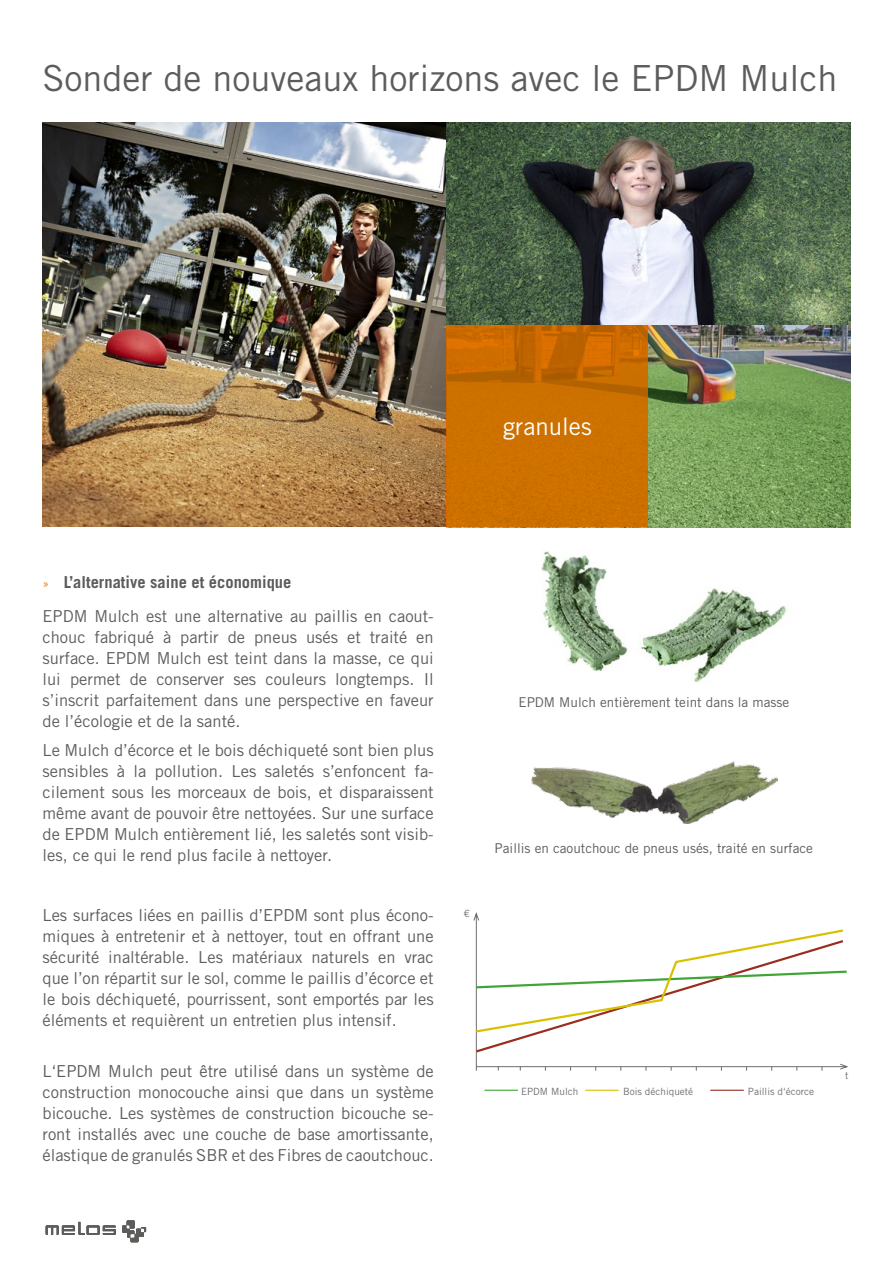
<style>
.page{position:relative;width:893px;height:1263px;background:#fff}
.page>*{position:absolute;margin:0;border:0;box-sizing:border-box;transform-origin:0 0}
.t1{font:36px "Trade Gothic LT Std";color:#5c5c5b}
.t2{font:24.15px "Trade Gothic LT Std";color:#fff}
.t3{font:16.5px/21px "Trade Gothic LT Std";color:#5c5c5b;text-align:justify}
.t4{font:13.5px "Trade Gothic LT Std";color:#5c5c5b}
.t5{font:10.05px "Trade Gothic LT";color:#706f6f}
.s1{font-size:13.5px;color:#ef7d00}
.s2{font-weight:700}
</style>
<div class="page">
<img style="left:43px;top:123px;width:807px;height:404px">
<img style="left:541px;top:551px;width:245px;height:131px">
<img style="left:531px;top:761px;width:247px;height:62px">
<svg style="left:446px;top:325px;width:202px;height:202px;fill:#cd7000"></svg>
<svg style="left:46px;top:1222px;width:70px;height:13px"></svg>
<svg style="left:122px;top:1220px;width:24px;height:22px"></svg>
<svg style="left:473px;top:912px;width:375px;height:159px"></svg>
<svg style="left:474px;top:928px;width:374px;height:126px"></svg>
<hr style="left:484px;top:1090px;width:34px;height:1px;background:#3fa535">
<hr style="left:585px;top:1090px;width:34px;height:1px;background:#d9c100">
<hr style="left:710px;top:1090px;width:34px;height:1px;background:#992d20">
<h1 class="t1" style="left:43px;top:56px;width:796px">Sonder de nouveaux horizons avec le EPDM Mulch</h1>
<h2 class="t2" style="left:503px;top:411px;width:90px">granules</h2>
<p class="t3" style="left:43px;top:565px;width:393px;line-height:33.8px"><span class="s1">»</span> <span class="s2">L’alternative saine et économique<br></span>EPDM Mulch est une alternative au paillis en caout-</p>
<p class="t3" style="left:43px;top:626px;width:393px">chouc fabriqué à partir de pneus usés et traité en surface. EPDM Mulch est teint dans la masse, ce qui lui permet de conserver ses couleurs longtemps. Il s’inscrit parfaitement dans une perspective en faveur de l’écologie et de la santé.</p>
<p class="t3" style="left:43px;top:740px;width:393px">Le Mulch d’écorce et le bois déchiqueté sont bien plus sensibles à la pollution. Les saletés s’enfoncent fa&shy;cilement sous les morceaux de bois, et disparaissent même avant de pouvoir être nettoyées. Sur une surface de EPDM Mulch entièrement lié, les saletés sont visib&shy;les, ce qui le rend plus facile à nettoyer.</p>
<p class="t3" style="left:43px;top:904px;width:393px">Les surfaces liées en paillis d’EPDM sont plus écono&shy;miques à entretenir et à nettoyer, tout en offrant une sécurité inaltérable. Les matériaux naturels en vrac que l’on répartit sur le sol, comme le paillis d’écorce et le bois déchiqueté, pourrissent, sont emportés par les éléments et requièrent un entretien plus intensif.</p>
<p class="t3" style="left:43px;top:1060px;width:393px">L‘EPDM Mulch peut être utilisé dans un système de construction monocouche ainsi que dans un système bicouche. Les systèmes de construction bicouche se&shy;ront installés avec une couche de base amortissante, élastique de granulés SBR et des Fibres de caoutchouc.</p>
<p class="t4" style="left:518px;top:694px;width:272px">EPDM Mulch entièrement teint dans la masse</p>
<p class="t5" style="left:464px;top:907px;width:8px">€</p>
<p class="t4" style="left:495px;top:840px;width:320px">Paillis en caoutchouc de pneus usés, traité en surface</p>
<p class="t5" style="left:521px;top:1085px;width:59px">EPDM Mulch</p>
<p class="t5" style="left:623px;top:1085px;width:72px">Bois déchiqueté</p>
<p class="t5" style="left:748px;top:1085px;width:68px">Paillis d‘écorce</p>
<p class="t5" style="left:845px;top:1069px;width:5px">t</p>
</div>
